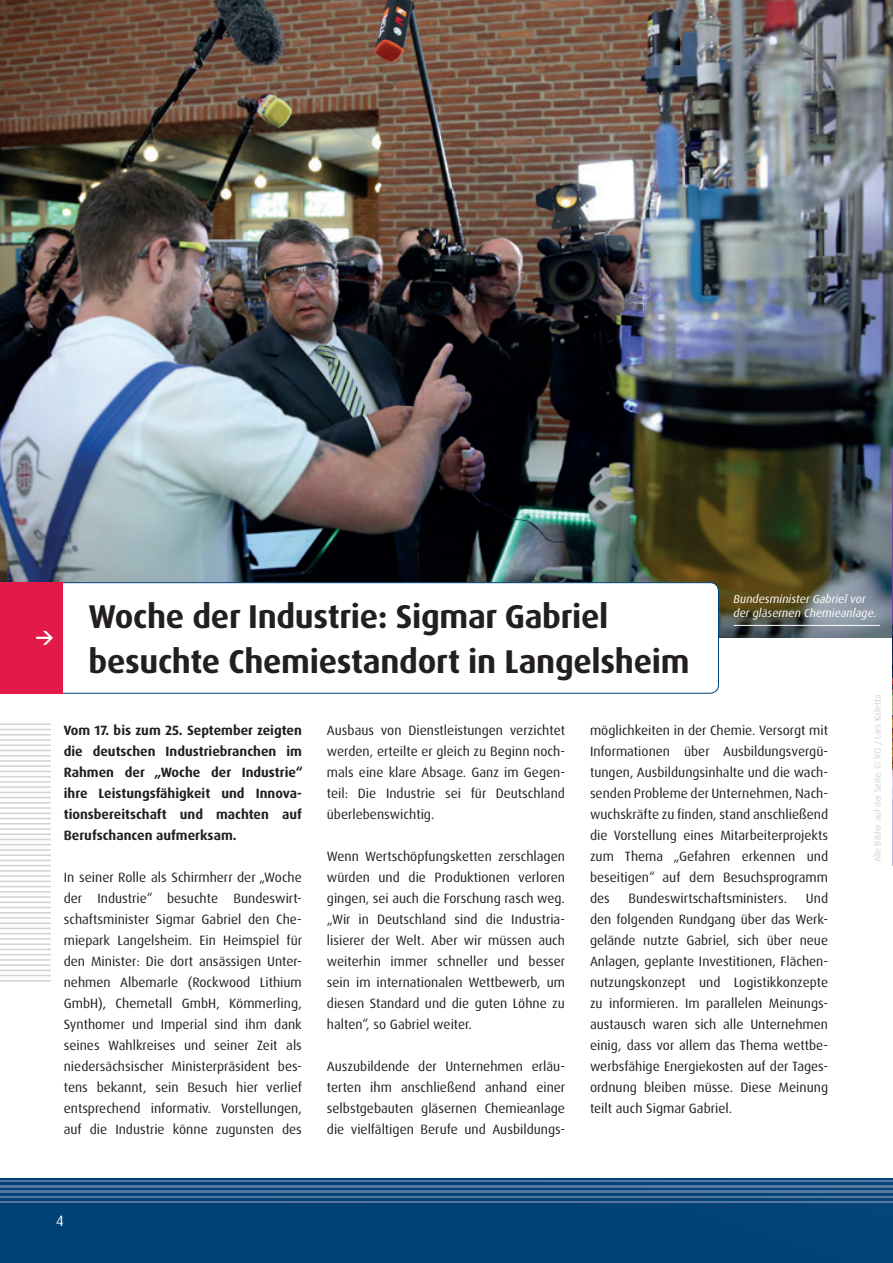
<style>
.page{position:relative;width:893px;height:1263px;background:#fff}
.page>*{position:absolute;margin:0;border:0;box-sizing:border-box;transform-origin:0 0}
.t1{font:700 33px/45px "Dax OT";letter-spacing:-.01em;color:#231f20}
.t2{font:700 18px "DIN";color:#fff}
.t3{font:15px "Dax OT";color:#fff}
.t4{font:13.5px/21px "Dax OT";color:#231f20;text-align:justify}
.t5{font:700 13.5px/21px "Dax OT";color:#231f20;text-align:justify}
.t6{font:italic 11.7px/13.5px "Dax OT";color:#fff}
.t7{font:9px "Dax OT";color:#d1d2d4}
</style>
<div class="page">
<hr style="left:0;top:723px;width:893px;height:2px;background:#d1d2d4">
<hr style="left:0;top:734px;width:893px;height:1px;background:#d1d2d4">
<hr style="left:0;top:744px;width:893px;height:2px;background:#d1d2d4">
<hr style="left:0;top:755px;width:893px;height:1px;background:#d1d2d4">
<hr style="left:0;top:765px;width:893px;height:2px;background:#d1d2d4">
<hr style="left:0;top:776px;width:893px;height:1px;background:#d1d2d4">
<hr style="left:0;top:786px;width:893px;height:2px;background:#d1d2d4">
<hr style="left:0;top:797px;width:893px;height:1px;background:#d1d2d4">
<hr style="left:0;top:807px;width:893px;height:2px;background:#d1d2d4">
<hr style="left:0;top:818px;width:893px;height:1px;background:#d1d2d4">
<hr style="left:0;top:828px;width:893px;height:2px;background:#d1d2d4">
<hr style="left:0;top:839px;width:893px;height:1px;background:#d1d2d4">
<hr style="left:0;top:849px;width:893px;height:2px;background:#d1d2d4">
<hr style="left:0;top:860px;width:893px;height:1px;background:#d1d2d4">
<hr style="left:0;top:870px;width:893px;height:2px;background:#d1d2d4">
<hr style="left:0;top:880px;width:893px;height:2px;background:#d1d2d4">
<hr style="left:0;top:891px;width:893px;height:1px;background:#d1d2d4">
<hr style="left:0;top:901px;width:893px;height:2px;background:#d1d2d4">
<hr style="left:0;top:912px;width:893px;height:1px;background:#d1d2d4">
<hr style="left:0;top:922px;width:893px;height:2px;background:#d1d2d4">
<hr style="left:0;top:933px;width:893px;height:1px;background:#d1d2d4">
<hr style="left:0;top:943px;width:893px;height:2px;background:#d1d2d4">
<hr style="left:0;top:954px;width:893px;height:1px;background:#d1d2d4">
<hr style="left:0;top:964px;width:893px;height:2px;background:#d1d2d4">
<hr style="left:0;top:975px;width:893px;height:1px;background:#d1d2d4">
<hr style="left:0;top:729px;width:893px;height:1px;background:#d1d2d4">
<hr style="left:0;top:739px;width:893px;height:2px;background:#d1d2d4">
<hr style="left:0;top:750px;width:893px;height:1px;background:#d1d2d4">
<hr style="left:0;top:760px;width:893px;height:2px;background:#d1d2d4">
<hr style="left:0;top:771px;width:893px;height:1px;background:#d1d2d4">
<hr style="left:0;top:781px;width:893px;height:2px;background:#d1d2d4">
<hr style="left:0;top:792px;width:893px;height:1px;background:#d1d2d4">
<hr style="left:0;top:802px;width:893px;height:1px;background:#d1d2d4">
<hr style="left:0;top:812px;width:893px;height:2px;background:#d1d2d4">
<hr style="left:0;top:823px;width:893px;height:1px;background:#d1d2d4">
<hr style="left:0;top:833px;width:893px;height:2px;background:#d1d2d4">
<hr style="left:0;top:844px;width:893px;height:1px;background:#d1d2d4">
<hr style="left:0;top:854px;width:893px;height:2px;background:#d1d2d4">
<hr style="left:0;top:865px;width:893px;height:1px;background:#d1d2d4">
<hr style="left:0;top:875px;width:893px;height:2px;background:#d1d2d4">
<hr style="left:0;top:886px;width:893px;height:1px;background:#d1d2d4">
<hr style="left:0;top:896px;width:893px;height:2px;background:#d1d2d4">
<hr style="left:0;top:907px;width:893px;height:1px;background:#d1d2d4">
<hr style="left:0;top:917px;width:893px;height:2px;background:#d1d2d4">
<hr style="left:0;top:928px;width:893px;height:1px;background:#d1d2d4">
<hr style="left:0;top:938px;width:893px;height:2px;background:#d1d2d4">
<hr style="left:0;top:949px;width:893px;height:1px;background:#d1d2d4">
<hr style="left:0;top:959px;width:893px;height:2px;background:#d1d2d4">
<hr style="left:0;top:969px;width:893px;height:2px;background:#d1d2d4">
<hr style="left:0;top:980px;width:893px;height:1px;background:#d1d2d4">
<div style="left:0;top:1178px;width:893px;height:85px;background:#014275"></div>
<hr style="left:0;top:1185px;width:893px;height:2px;background:#5576a1">
<hr style="left:0;top:1196px;width:893px;height:1px;background:#5576a1">
<hr style="left:0;top:1180px;width:893px;height:2px;background:#5676a1">
<hr style="left:0;top:1191px;width:893px;height:1px;background:#5576a1">
<hr style="left:0;top:1201px;width:893px;height:2px;background:#5576a1">
<div style="left:51px;top:702px;width:842px;height:443px;background:#fff"></div>
<img style="left:0;top:0;width:893px;height:638px">
<img style="left:892px;top:454px;width:1px;height:412px">
<svg style="left:63px;top:582px;width:656px;height:112px"></svg>
<div style="left:0;top:582px;width:63px;height:112px;background:#e31a47"></div>
<hr style="left:734px;top:625px;width:146px;height:1px;background:#fff">
<h2 class="t2" style="left:35px;top:625px;width:20px">&gt;</h2>
<h1 class="t1" style="left:89px;top:594px;width:602px">Woche der Industrie: Sigmar Gabriel besuchte Chemiestandort in Langelsheim</h1>
<p class="t6" style="left:734px;top:592px;width:145px">Bundesminister Gabriel vor der gläsernen Chemieanlage.</p>
<p class="t7" style="left:872px;top:862px;width:169px;rotate:-90deg">Alle Bilder auf der Seite: © VCI / Lars Kaletta</p>
<p class="t5" style="left:64px;top:720px;width:241px">Vom 17. bis zum 25. September zeigten die deutschen Industriebranchen im Rahmen der „Woche der Industrie“ ihre Leistungsfähigkeit und Innova&shy;tionsbereitschaft und machten auf Berufschancen aufmerksam.</p>
<p class="t4" style="left:64px;top:867px;width:240px">In seiner Rolle als Schirmherr der „Woche der Industrie“ besuchte Bundeswirt&shy;schaftsminister Sigmar Gabriel den Che&shy;miepark Langelsheim. Ein Heimspiel für den Minister: Die dort ansässigen Unter&shy;nehmen Albemarle (Rockwood Lithium GmbH), Chemetall GmbH, Kömmerling, Synthomer und Imperial sind ihm dank seines Wahlkreises und seiner Zeit als niedersächsischer Ministerpräsident bes&shy;tens bekannt, sein Besuch hier verlief entsprechend informativ. Vorstellungen, auf die Industrie könne zugunsten des</p>
<p class="t4" style="left:327px;top:720px;width:240px">Ausbaus von Dienstleistungen verzichtet werden, erteilte er gleich zu Beginn noch&shy;mals eine klare Absage. Ganz im Gegen&shy;teil: Die Industrie sei für Deutschland überlebenswichtig.</p>
<p class="t4" style="left:327px;top:846px;width:240px">Wenn Wertschöpfungsketten zerschlagen würden und die Produktionen verloren gingen, sei auch die Forschung rasch weg. „Wir in Deutschland sind die Industria&shy;lisierer der Welt. Aber wir müssen auch weiterhin immer schneller und besser sein im internationalen Wettbewerb, um diesen Standard und die guten Löhne zu halten“, so Gabriel weiter.</p>
<p class="t4" style="left:327px;top:1056px;width:240px">Auszubildende der Unternehmen erläu&shy;terten ihm anschließend anhand einer selbstgebauten gläsernen Chemieanlage die vielfältigen Berufe und Ausbildungs-</p>
<p class="t4" style="left:590px;top:720px;width:240px">möglichkeiten in der Chemie. Versorgt mit Informationen über Ausbildungsvergü&shy;tungen, Ausbildungsinhalte und die wach&shy;senden Probleme der Unternehmen, Nach&shy;wuchskräfte zu finden, stand anschließend die Vorstellung eines Mitarbeiterprojekts zum Thema „Gefahren erkennen und beseitigen“ auf dem Besuchsprogramm des</p>
<p class="t4" style="left:628px;top:888px;width:160px">Bundeswirtschaftsministers.</p>
<p class="t4" style="left:590px;top:888px;width:240px;text-indent:216px">Und den folgenden Rundgang über das Werk&shy;gelände nutzte Gabriel, sich über neue Anlagen, geplante Investitionen, Flächen&shy;nutzungskonzept und Logistikkonzepte zu informieren. Im parallelen Meinungs&shy;austausch waren sich alle Unternehmen einig, dass vor allem das Thema wettbe&shy;werbsfähige Energiekosten auf der Tages&shy;ordnung bleiben müsse. Diese Meinung teilt auch Sigmar Gabriel.</p>
<p class="t3" style="left:56px;top:1211px;width:9px">4</p>
</div>
